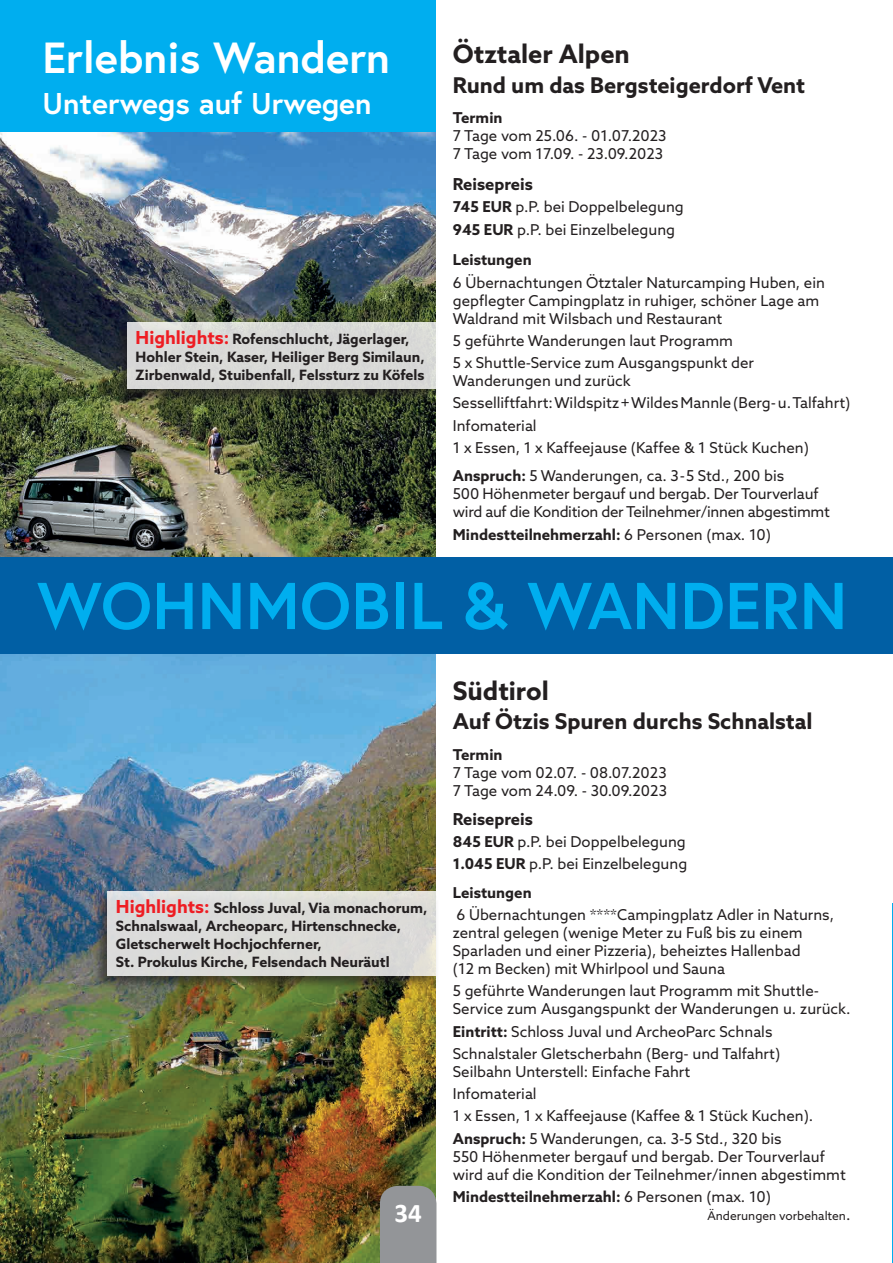
<style>
.page{position:relative;width:893px;height:1263px;background:#fff}
.page>*{position:absolute;margin:0;border:0;box-sizing:border-box;transform-origin:0 0}
.GKZ-Head{font:700 66px "Europa";color:#00aeef}
.GKZ-Leistungen{font:700 43.5px "Europa";color:#fff}
.GKZ-Leistungen-2{font:700 30px "Europa";color:#fff}
.t1{font:700 27px "Calibri";color:#fff}
.GKZ-Leistungen-3{font:700 25.5px "Azo Sans";color:#231f20}
.GKZ-Leistungen-4{font:700 21.75px "Azo Sans";color:#231f20}
.Text___Reiseinfos_Le{font:700 16.5px "Azo Sans";color:#231f20}
.GKZ-Leistungen-5{font:15px/18px "Azo Sans";color:#231f20}
.GKZ-Head-2{font:15px/18px "Azo Sans";color:#231f20}
.GKZ-Leistungen-6{font:700 15px "Azo Sans";color:#231f20}
.O2_SIWA_Leistungen_T{font:15px "Azo Sans";color:#231f20}
.GKZ-Leistungen-7{font:700 14.25px/18px "Azo Sans";color:#231f20}
.GKZ-Leistungen-8{font:12px "Azo Sans";color:#231f20}
.s1{font-size:18px;color:#ee1d23}
.s2{font-weight:700}
.s3{font-weight:400}
.s4{font-size:15px}
</style>
<div class="page">
<img style="left:0;top:654px;width:436px;height:609px">
<div style="left:380px;top:1186px;width:56px;height:77px;background:#939598"></div>
<img style="left:0;top:131px;width:436px;height:427px">
<div style="left:0;top:0;width:436px;height:131px;background:#00aeef"></div>
<div style="left:93px;top:890px;width:345px;height:100px;background:#231f20;opacity:.75"></div>
<div style="left:107px;top:891px;width:329px;height:84px;background:#dbdbd8"></div>
<div style="left:0;top:558px;width:893px;height:96px;background:#015fa4"></div>
<div style="left:113px;top:321px;width:326px;height:83px;background:#231f20;opacity:.75"></div>
<div style="left:127px;top:323px;width:309px;height:66px;background:#d8d9d7"></div>
<hr style="left:892px;top:0;width:1px;height:128px;background:#00aeef">
<hr style="left:892px;top:903px;width:1px;height:360px;background:#00aeef">
<p class="GKZ-Leistungen" style="left:43px;top:28px;width:349px">Erlebnis Wandern</p>
<p class="GKZ-Leistungen-2" style="left:43px;top:83px;width:331px">Unterwegs auf Urwegen</p>
<p class="GKZ-Leistungen-7" style="left:136px;top:330px;width:291px"><span class="s1">Highlights:</span> Rofenschlucht, Jägerlager,<br>Hohler Stein, Kaser, Heiliger Berg Similaun,<br>Zirbenwald, Stuibenfall, Felssturz zu Köfels</p>
<p class="GKZ-Leistungen-3" style="left:453px;top:37px;width:179px">Ötztaler Alpen</p>
<p class="GKZ-Leistungen-4" style="left:453px;top:70px;width:354px">Rund um das Bergsteigerdorf Vent</p>
<p class="GKZ-Leistungen-6" style="left:453px;top:108px;width:51px">Termin</p>
<p class="GKZ-Leistungen-5" style="left:453px;top:127px;width:215px">7 Tage vom 25.06. - 01.07.2023</p>
<p class="GKZ-Leistungen-5" style="left:453px;top:145px;width:212px">7 Tage vom 17.09. - 23.09.2023</p>
<p class="Text___Reiseinfos_Le" style="left:453px;top:173px;width:82px">Reisepreis</p>
<p class="O2_SIWA_Leistungen_T" style="left:453px;top:197px;width:232px"><span class="s2">745 EUR</span> p.P. bei Doppelbelegung</p>
<p class="O2_SIWA_Leistungen_T" style="left:453px;top:219px;width:224px"><span class="s2">945 EUR</span> p.P. bei Einzelbelegung</p>
<p class="GKZ-Leistungen-6" style="left:453px;top:250px;width:80px">Leistungen</p>
<p class="GKZ-Leistungen-5" style="left:453px;top:273px;width:374px">6 Übernachtungen Ötztaler Naturcamping Huben, ein gepflegter Campingplatz in ruhiger, schöner Lage am<br>Waldrand mit Wilsbach und Restaurant</p>
<p class="GKZ-Leistungen-5" style="left:453px;top:331px;width:282px">5 geführte Wanderungen laut Programm</p>
<p class="GKZ-Leistungen-5" style="left:453px;top:353px;width:303px">5 x Shuttle-Service zum Ausgangspunkt der<br>Wanderungen und zurück</p>
<p class="GKZ-Leistungen-5" style="left:453px;top:394px;width:399px">Sesselliftfahrt: Wildspitz + Wildes Mannle (Berg- u. Talfahrt)</p>
<p class="GKZ-Leistungen-5" style="left:453px;top:416px;width:85px">Infomaterial</p>
<p class="GKZ-Leistungen-5" style="left:453px;top:438px;width:358px">1 x Essen, 1 x Kaffeejause (Kaffee &amp; 1 Stück Kuchen)</p>
<p class="GKZ-Head-2" style="left:453px;top:467px;width:379px"><span class="s2">Anspruch:</span> 5 Wanderungen, ca. 3-5 Std., 200 bis<br>500 Höhenmeter bergauf und bergab. Der Tourverlauf wird auf die Kondition der Teilnehmer/innen abgestimmt</p>
<p class="GKZ-Leistungen-6" style="left:453px;top:525px;width:320px">Mindestteilnehmerzahl: <span class="s3">6 Personen (max. 10)</span></p>
<p class="GKZ-Head" style="left:37px;top:561px;width:812px">WOHNMOBIL &amp; WANDERN</p>
<p class="GKZ-Leistungen-7" style="left:116px;top:898px;width:313px"><span class="s1">Highlights:</span> Schloss Juval, Via monachorum, Schnalswaal, Archeoparc, Hirtenschnecke, Gletscherwelt Hochjochferner,<br>St. Prokulus Kirche, Felsendach Neuräutl</p>
<p class="t1" style="left:394px;top:1193px;width:29px">34</p>
<p class="GKZ-Leistungen-3" style="left:453px;top:674px;width:97px">Südtirol</p>
<p class="GKZ-Leistungen-4" style="left:453px;top:707px;width:361px">Auf Ötzis Spuren durchs Schnalstal</p>
<p class="GKZ-Leistungen-6" style="left:453px;top:745px;width:51px">Termin</p>
<p class="GKZ-Leistungen-5" style="left:453px;top:764px;width:215px">7 Tage vom 02.07. - 08.07.2023</p>
<p class="GKZ-Leistungen-5" style="left:453px;top:782px;width:216px">7 Tage vom 24.09. - 30.09.2023</p>
<p class="Text___Reiseinfos_Le" style="left:453px;top:808px;width:82px">Reisepreis</p>
<p class="O2_SIWA_Leistungen_T" style="left:453px;top:832px;width:235px"><span class="s2">845 EUR</span> p.P. bei Doppelbelegung</p>
<p class="O2_SIWA_Leistungen_T" style="left:453px;top:854px;width:236px"><span class="s2">1.045 EUR</span> p.P. bei Einzelbelegung</p>
<p class="GKZ-Leistungen-6" style="left:453px;top:883px;width:80px">Leistungen</p>
<p class="GKZ-Leistungen-5" style="left:453px;top:906px;width:383px">6 Übernachtungen ****Campingplatz Adler in Naturns, zentral gelegen (wenige Meter zu Fuß bis zu einem Sparladen und einer Pizzeria), beheiztes Hallenbad<br>(12 m Becken) mit Whirlpool und Sauna</p>
<p class="GKZ-Leistungen-5" style="left:453px;top:982px;width:368px">5 geführte Wanderungen laut Programm mit Shuttle-</p>
<p class="GKZ-Leistungen-5" style="left:453px;top:1000px;width:399px">Service zum Ausgangspunkt der Wanderungen u. zurück.</p>
<p class="GKZ-Leistungen-5" style="left:453px;top:1022px;width:321px"><span class="s2">Eintritt:</span> Schloss Juval und ArcheoParc Schnals</p>
<p class="GKZ-Leistungen-5" style="left:453px;top:1044px;width:329px">Schnalstaler Gletscherbahn (Berg- und Talfahrt)<br>Seilbahn Unterstell: Einfache Fahrt</p>
<p class="GKZ-Leistungen-5" style="left:453px;top:1085px;width:85px">Infomaterial</p>
<p class="GKZ-Leistungen-5" style="left:453px;top:1107px;width:362px">1 x Essen, 1 x Kaffeejause (Kaffee &amp; 1 Stück Kuchen).</p>
<p class="GKZ-Head-2" style="left:453px;top:1129px;width:394px"><span class="s2">Anspruch:</span> 5 Wanderungen, ca. 3-5 Std., 320 bis<br>550 Höhenmeter bergauf und bergab. Der Tourverlauf wird auf die Kondition der Teilnehmer/innen abgestimmt</p>
<p class="GKZ-Leistungen-6" style="left:453px;top:1187px;width:320px">Mindestteilnehmerzahl: <span class="s3">6 Personen (max. 10)</span></p>
<p class="GKZ-Leistungen-8" style="left:707px;top:1208px;width:145px">Änderungen vorbehalten<span class="s4">.</span></p>
</div>
